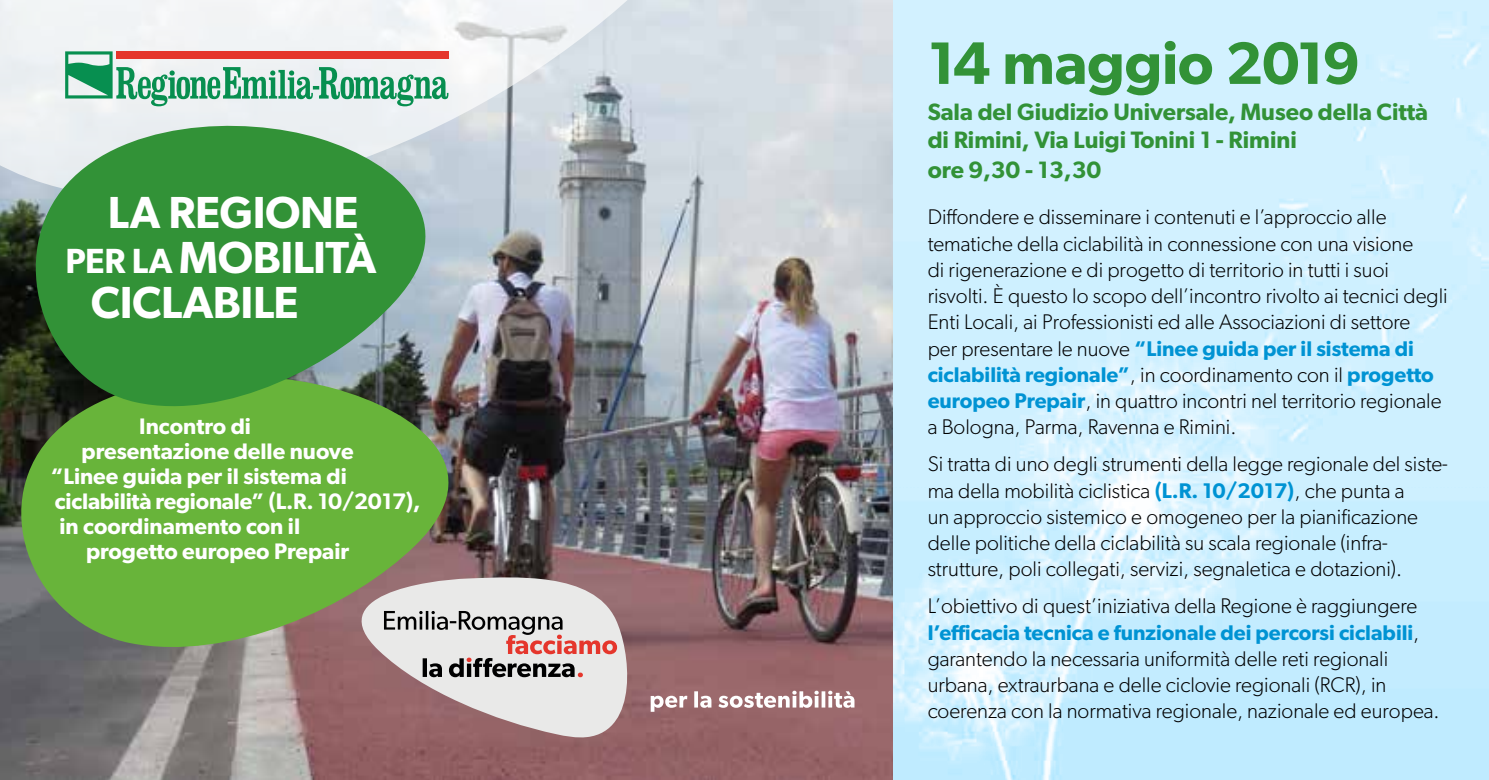
<style>
.page{position:relative;width:1489px;height:780px;background:#fff}
.page>*{position:absolute;margin:0;border:0;box-sizing:border-box;transform-origin:0 0}
.t1{font:600 60px "Gibson";letter-spacing:-.005em;color:#329237}
.t2{font:600 45px "Gibson";letter-spacing:-.01em;color:#fff}
.t3{font:600 23.75px/29.2px "Gibson";color:#329237}
.t4{font:600 22.5px "Gibson";color:#fff}
.t5{font:300 21.25px/26.2px "Gibson";color:#000}
.s1{font-size:35px}
.s2{font-weight:600;color:#0093d3}
</style>
<div class="page">
<img style="left:0;top:0;width:893px;height:780px">
<svg style="left:0;top:0;width:753px;height:201px"></svg>
<svg style="left:321px;top:571px;width:318px;height:167px;background:#b89e9f"></svg>
<svg style="left:384px;top:611px;width:233px;height:66px;background:#beabaa"></svg>
<svg style="left:650px;top:690px;width:204px;height:21px"></svg>
<svg style="left:65px;top:51px;width:383px;height:55px"></svg>
<img style="left:893px;top:0;width:595px;height:780px">
<svg style="left:0;top:365px;width:493px;height:297px;background:#729f50"></svg>
<svg style="left:5px;top:115px;width:461px;height:306px;background:#57975b"></svg>
<h2 class="t2" style="left:108px;top:185px;width:252px">LA REGIONE</h2>
<h2 class="t2" style="left:66px;top:230px;width:312px"><span class="s1">PER LA</span> MOBILITÀ</h2>
<h2 class="t2" style="left:91px;top:275px;width:209px">CICLABILE</h2>
<p class="t4" style="left:139px;top:412px;width:113px">Incontro di</p>
<p class="t4" style="left:82px;top:437px;width:273px">presentazione delle nuove</p>
<p class="t4" style="left:51px;top:462px;width:298px">“Linee guida per il sistema di</p>
<p class="t4" style="left:55px;top:487px;width:367px">ciclabilità regionale” (L.R. 10/2017),</p>
<p class="t4" style="left:59px;top:512px;width:242px">in coordinamento con il</p>
<p class="t4" style="left:86px;top:537px;width:264px">progetto europeo Prepair</p>
<h1 class="t1" style="left:927px;top:27px;width:434px">14 maggio 2019</h1>
<p class="t3" style="left:927px;top:96px;width:502px">Sala del Giudizio Universale, Museo della Città di Rimini, Via Luigi Tonini 1 - Rimini<br>ore 9,30 - 13,30</p>
<p class="t5" style="left:927px;top:204px;width:521px">Diffondere e disseminare i contenuti e l’approccio alle tematiche della ciclabilità in connessione con una visione<br>di rigenerazione e di progetto di territorio in tutti i suoi risvolti. È questo lo scopo dell’incontro rivolto ai tecnici degli Enti Locali, ai Professionisti ed alle Associazioni di settore<br>per presentare le nuove <span class="s2">“Linee guida per il sistema di ciclabilità regionale”</span>, in coordinamento con il <span class="s2">progetto europeo Prepair</span>, in quattro incontri nel territorio regionale a Bologna, Parma, Ravenna e Rimini.</p>
<p class="t5" style="left:927px;top:450px;width:521px">Si tratta di uno degli strumenti della legge regionale del siste&shy;ma della mobilità ciclistica <span class="s2">(L.R. 10/2017)</span>, che punta a<br>un approccio sistemico e omogeneo per la pianificazione delle politiche della ciclabilità su scala regionale (infra&shy;strutture, poli collegati, servizi, segnaletica e dotazioni).</p>
<p class="t5" style="left:927px;top:592px;width:513px">L’obiettivo di quest’iniziativa della Regione è raggiungere <span class="s2">l’efficacia tecnica e funzionale dei percorsi ciclabili</span>, garantendo la necessaria uniformità delle reti regionali urbana, extraurbana e delle ciclovie regionali (RCR), in coerenza con la normativa regionale, nazionale ed europea.</p>
</div>
